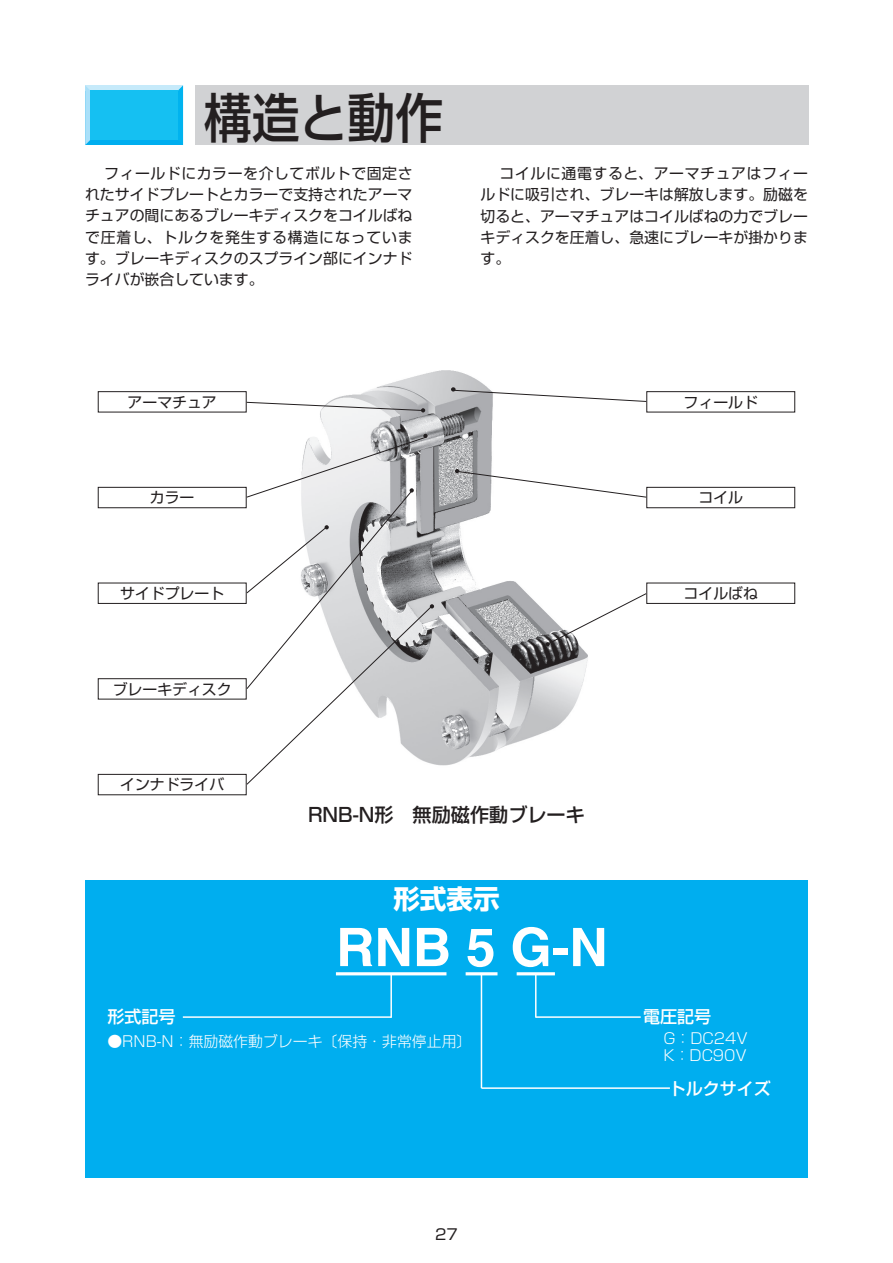
<style>
.page{position:relative;width:893px;height:1263px;background:#fff}
.page>*{position:absolute;margin:0;border:0;box-sizing:border-box;transform-origin:0 0}
.t1{font:700 53.1px "Helvetica";color:#fff}
.t2{font:500 53.1px "Shin Go Pro";color:#231f20;scale:.9 1}
.t3{font:700 26.55px "Shin Go Pro";color:#fff}
.t4{font:500 19.2px "Shin Go Pro";color:#231f20}
.t5{font:500 16.95px "Shin Go Pro";color:#fff}
.t6{font:14.85px/21.3px "Shin Go Pro";color:#231f20;text-align:justify}
.t7{font:300 14.85px/17px "Shin Go Pro";color:#fff}
</style>
<div class="page">
<div style="left:85px;top:85px;width:98px;height:60px;background:#00aeef"></div>
<div style="left:85px;top:85px;width:98px;height:5px;background:#c6eafa"></div>
<svg style="left:85px;top:86px;width:5px;height:59px"></svg>
<svg style="left:178px;top:85px;width:5px;height:6px"></svg>
<div style="left:90px;top:90px;width:88px;height:50px;background:#15c0f2"></div>
<div style="left:196px;top:85px;width:613px;height:60px;background:#d1d2d4"></div>
<img style="left:320px;top:370px;width:268px;height:396px">
<div style="left:98px;top:391px;width:149px;height:21px;border:1px solid #231f20"></div>
<div style="left:98px;top:487px;width:149px;height:21px;border:1px solid #231f20"></div>
<div style="left:98px;top:583px;width:149px;height:21px;border:1px solid #231f20"></div>
<div style="left:98px;top:774px;width:149px;height:21px;border:1px solid #231f20"></div>
<div style="left:98px;top:678px;width:149px;height:21px;border:1px solid #231f20"></div>
<div style="left:646px;top:391px;width:149px;height:21px;border:1px solid #231f20"></div>
<div style="left:646px;top:583px;width:149px;height:21px;border:1px solid #231f20"></div>
<div style="left:646px;top:487px;width:149px;height:21px;border:1px solid #231f20"></div>
<svg style="left:451px;top:387px;width:196px;height:15px"></svg>
<svg style="left:246px;top:401px;width:179px;height:11px"></svg>
<svg style="left:455px;top:469px;width:192px;height:29px"></svg>
<svg style="left:546px;top:592px;width:101px;height:54px"></svg>
<svg style="left:246px;top:434px;width:188px;height:351px"></svg>
<div style="left:85px;top:880px;width:723px;height:298px;background:#00aeef"></div>
<hr style="left:183px;top:1016px;width:208px;height:2px;background:#fff">
<hr style="left:481px;top:1087px;width:189px;height:2px;background:#fff">
<hr style="left:536px;top:1016px;width:105px;height:2px;background:#fff">
<hr style="left:390px;top:974px;width:2px;height:44px;background:#fff">
<hr style="left:481px;top:974px;width:1px;height:114px;background:#fff">
<hr style="left:535px;top:974px;width:1px;height:43px;background:#fff">
<hr style="left:336px;top:972px;width:110px;height:3px;background:#fff">
<hr style="left:466px;top:972px;width:31px;height:3px;background:#fff">
<hr style="left:517px;top:972px;width:38px;height:3px;background:#fff">
<h1 class="t2" style="left:204px;top:74px;width:267px">構造と動作</h1>
<p class="t6" style="left:85px;top:161px;width:329px;text-indent:19px">フィールドにカラーを介してボルトで固定されたサイドプレートとカラーで支持されたアーマチュアの間にあるブレーキディスクをコイルばねで圧着し、トルクを発生する構造になっています。ブレーキディスクのスプライン部にインナドライバが嵌合しています。</p>
<p class="t6" style="left:480px;top:161px;width:329px;text-indent:19px">コイルに通電すると、アーマチュアはフィールドに吸引され、ブレーキは解放します。励磁を切ると、アーマチュアはコイルばねの力でブレーキディスクを圧着し、急速にブレーキが掛かります。</p>
<p class="t6" style="left:128px;top:389px;width:91px">アーマチュア</p>
<p class="t6" style="left:150px;top:485px;width:46px">カラー</p>
<p class="t6" style="left:120px;top:581px;width:106px">サイドプレート</p>
<p class="t6" style="left:113px;top:676px;width:121px">ブレーキディスク</p>
<p class="t6" style="left:120px;top:772px;width:106px">インナドライバ</p>
<p class="t4" style="left:308px;top:798px;width:278px">RNB-N形　無励磁作動ブレーキ</p>
<h2 class="t3" style="left:393px;top:878px;width:108px">形式表示</h2>
<h1 class="t1" style="left:336px;top:915px;width:273px">RNB 5 G-N</h1>
<p class="t6" style="left:684px;top:389px;width:76px">フィールド</p>
<p class="t6" style="left:698px;top:485px;width:46px">コイル</p>
<p class="t6" style="left:684px;top:581px;width:76px">コイルばね</p>
<p class="t5" style="left:107px;top:1002px;width:70px">形式記号</p>
<p class="t5" style="left:643px;top:1002px;width:70px">電圧記号</p>
<p class="t7" style="left:107px;top:1031px;width:366px">●RNB-N：無励磁作動ブレーキ〔保持・非常停止用〕</p>
<p class="t5" style="left:669px;top:1074px;width:104px">トルクサイズ</p>
<p class="t7" style="left:663px;top:1028px;width:86px">G：DC24V<br>K：DC90V</p>
<p class="t6" style="left:435px;top:1222px;width:24px">27</p>
</div>
